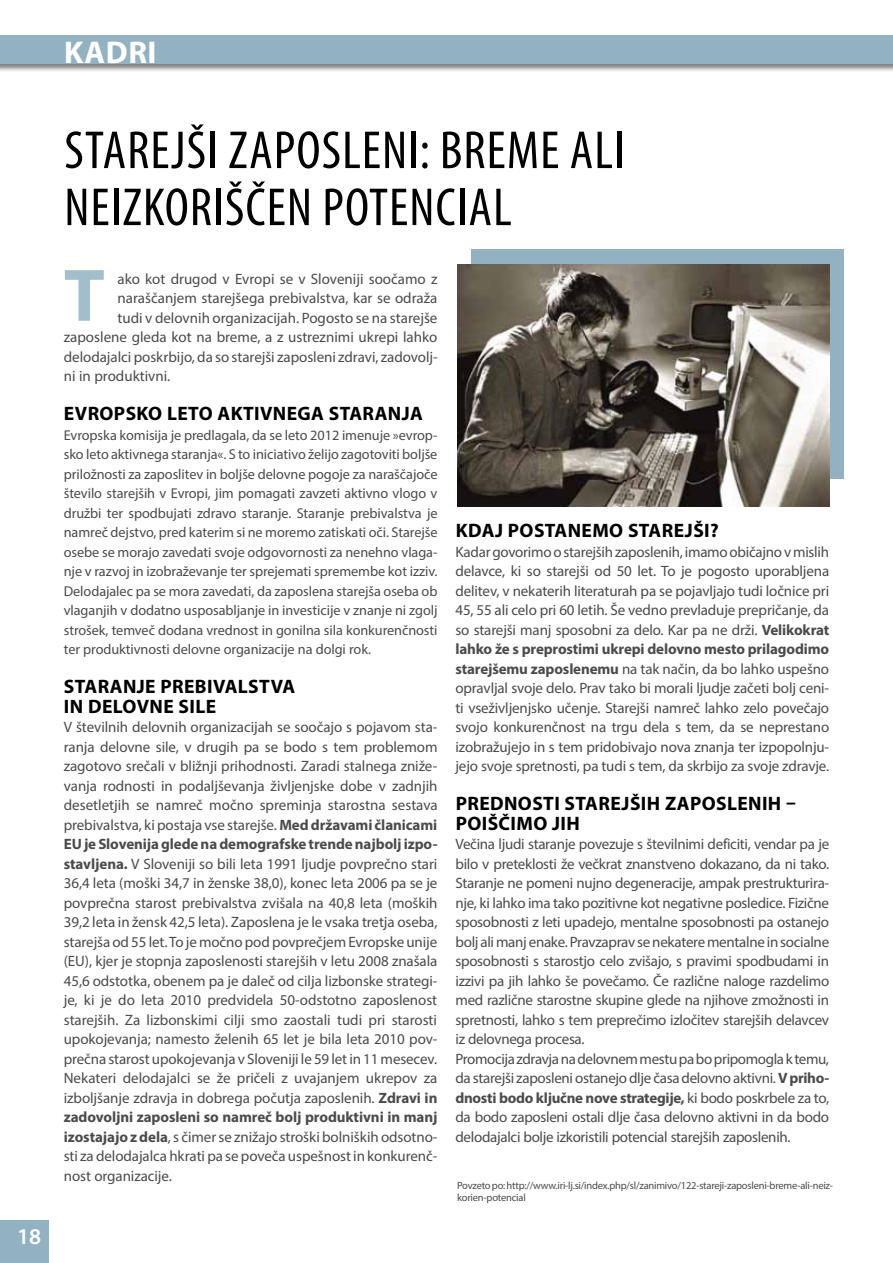
<style>
.page{position:relative;width:893px;height:1263px;background:#fff}
.page>*{position:absolute;margin:0;border:0;box-sizing:border-box;transform-origin:0 0}
.t1{font:700 75px "Myriad Pro";color:#a2bdcb}
.t2{font:condensed 54px/57px "Myriad Pro";letter-spacing:.02em;color:#000}
.t3{font:700 31.5px "Myriad Pro";letter-spacing:.02em;color:#fff}
.t4{font:600 22.5px "Myriad Pro";color:#fff}
.t5{font:700 19.5px "Myriad Pro";letter-spacing:.02em;color:#000}
.t6{font:15px/19.5px "Myriad Pro";letter-spacing:-.02em;color:#4b4b4d;text-align:justify}
.t7{font:15px "Myriad Pro";color:#4b4b4d}
.t8{font:14.25px/19.5px "Myriad Pro";letter-spacing:-.005em;color:#4b4b4d;text-align:justify}
.t9{font:10.5px/12.6px "Myriad Pro";letter-spacing:-.02em;color:#4b4b4d}
.s1{font-weight:700}
</style>
<div class="page">
<div style="left:0;top:1220px;width:49px;height:43px;background:#92b2c1"></div>
<div style="left:0;top:35px;width:893px;height:38px;background:#000;opacity:.5"></div>
<div style="left:0;top:35px;width:893px;height:29px;background:#92b2c1"></div>
<div style="left:471px;top:249px;width:373px;height:230px;background:#92b2c1"></div>
<img style="left:457px;top:264px;width:372px;height:242px">
<h3 class="t3" style="left:64px;top:32px;width:94px">KADRI</h3>
<h3 class="t4" style="left:17px;top:1222px;width:26px">18</h3>
<h2 class="t2" style="left:64px;top:121px;width:562px">STAREJŠI ZAPOSLENI: BREME ALI<br>NEIZKORIŠČEN POTENCIAL</h2>
<h1 class="t1" style="left:64px;top:247px;width:40px">T</h1>
<p class="t7" style="left:117px;top:269px;width:321px">ako kot drugod v Evropi se v Sloveniji soočamo z</p>
<p class="t7" style="left:117px;top:289px;width:321px">naraščanjem starejšega prebivalstva, kar se odraža</p>
<p class="t7" style="left:117px;top:308px;width:321px">tudi v delovnih organizacijah. Pogosto se na starejše</p>
<p class="t7" style="left:64px;top:328px;width:375px">zaposlene gleda kot na breme, a z ustreznimi ukrepi lahko</p>
<p class="t6" style="left:64px;top:347px;width:376px">delodajalci poskrbijo, da so starejši zaposleni zdravi, zadovolj-</p>
<p class="t7" style="left:64px;top:367px;width:108px">ni in produktivni.</p>
<h3 class="t5" style="left:64px;top:401px;width:25px">Evropsko</h3>
<h3 class="t5" style="left:167px;top:401px;width:100px">leto aktivnega</h3>
<h3 class="t5" style="left:329px;top:401px;width:35px">staran</h3>
<h3 class="t5" style="left:402px;top:401px;width:20px">ja</h3>
<p class="t8" style="left:64px;top:425px;width:375px">Evropska komisija je predlagala, da se leto 2012 imenuje »evrop&shy;sko leto aktivnega staranja«. S to iniciativo želijo zagotoviti boljše priložnosti za zaposlitev in boljše delovne pogoje za naraščajoče število starejših v Evropi, jim pomagati zavzeti aktivno vlogo v družbi ter spodbujati zdravo staranje. Staranje prebivalstva je namreč dejstvo, pred katerim si ne moremo zatiskati oči. Starejše osebe se morajo zavedati svoje odgovornosti za nenehno vlaga&shy;nje v razvoj in izobraževanje ter sprejemati spremembe kot izziv.<br>Delodajalec pa se mora zavedati, da zaposlena starejša oseba ob vlaganjih v dodatno usposabljanje in investicije v znanje ni zgolj strošek, temveč dodana vrednost in gonilna sila konkurenčnosti ter produktivnosti delovne organizacije na dolgi rok.</p>
<h3 class="t5" style="left:64px;top:674px;width:35px">Staran</h3>
<h3 class="t5" style="left:137px;top:674px;width:36px">je prebiva</h3>
<h3 class="t5" style="left:238px;top:674px;width:46px">lstva</h3>
<h3 class="t5" style="left:64px;top:693px;width:72px">indelovne</h3>
<h3 class="t5" style="left:178px;top:693px;width:37px">sile</h3>
<p class="t6" style="left:64px;top:717px;width:376px">V številnih delovnih organizacijah se soočajo s pojavom sta&shy;ranja delovne sile, v drugih pa se bodo s tem problemom zagotovo srečali v bližnji prihodnosti. Zaradi stalnega zniže&shy;vanja rodnosti in podaljševanja življenjske dobe v zadnjih desetletjih se namreč močno spreminja starostna sestava prebivalstva, ki postaja vse starejše. <span class="s1">Med državami članicami EU je Slovenija glede na demografske trende najbolj izpo&shy;stavljena.</span> V Sloveniji so bili leta 1991 ljudje povprečno stari 36,4 leta (moški 34,7 in ženske 38,0), konec leta 2006 pa se je povprečna starost prebivalstva zvišala na 40,8 leta (moških 39,2 leta in žensk 42,5 leta). Zaposlena je le vsaka tretja oseba, starejša od 55 let. To je močno pod povprečjem Evropske unije (EU), kjer je stopnja zaposlenosti starejših v letu 2008 znašala 45,6 odstotka, obenem pa je daleč od cilja lizbonske strategi&shy;je, ki je do leta 2010 predvidela 50-odstotno zaposlenost starejših. Za lizbonskimi cilji smo zaostali tudi pri starosti upokojevanja; namesto želenih 65 let je bila leta 2010 pov&shy;prečna starost upokojevanja v Sloveniji le 59 let in 11 mesecev.<br>Nekateri delodajalci se že pričeli z uvajanjem ukrepov za izboljšanje zdravja in dobrega počutja zaposlenih. <span class="s1">Zdravi in zadovoljni zaposleni so namreč bolj produktivni in manj izostajajo z dela</span>, s čimer se znižajo stroški bolniških odsotno&shy;sti za delodajalca hkrati pa se poveča uspešnost in konkurenč&shy;nost organizacije.</p>
<h3 class="t5" style="left:456px;top:518px;width:65px">Kdaj pos</h3>
<h3 class="t5" style="left:545px;top:518px;width:25px">tanemo</h3>
<h3 class="t5" style="left:628px;top:518px;width:34px">stare</h3>
<h3 class="t5" style="left:685px;top:518px;width:35px">jši?</h3>
<p class="t6" style="left:455px;top:542px;width:375px">Kadar govorimo o starejših zaposlenih, imamo običajno v mislih delavce, ki so starejši od 50 let. To je pogosto uporabljena delitev, v nekaterih literaturah pa se pojavljajo tudi ločnice pri 45, 55 ali celo pri 60 letih. Še vedno prevladuje prepričanje, da so starejši manj sposobni za delo. Kar pa ne drži. <span class="s1">Velikokrat lahko že s preprostimi ukrepi delovno mesto prilagodimo starejšemu zaposlenemu</span> na tak način, da bo lahko uspešno opravljal svoje delo. Prav tako bi morali ljudje začeti bolj ceni&shy;ti vseživljenjsko učenje. Starejši namreč lahko zelo povečajo svojo konkurenčnost na trgu dela s tem, da se neprestano izobražujejo in s tem pridobivajo nova znanja ter izpopolnju&shy;jejo svoje spretnosti, pa tudi s tem, da skrbijo za svoje zdravje.</p>
<h3 class="t5" style="left:456px;top:791px;width:25px">Prednos</h3>
<h3 class="t5" style="left:543px;top:791px;width:55px">ti stare</h3>
<h3 class="t5" style="left:622px;top:791px;width:57px">jših zapos</h3>
<h3 class="t5" style="left:727px;top:791px;width:22px">lenih</h3>
<h3 class="t5" style="left:786px;top:791px;width:11px">–</h3>
<h3 class="t5" style="left:456px;top:810px;width:68px">poiščimo</h3>
<h3 class="t5" style="left:552px;top:810px;width:18px">jih</h3>
<p class="t6" style="left:455px;top:834px;width:375px;text-align:left">Večina ljudi staranje povezuje s številnimi deficiti, vendar pa je bilo v preteklosti že večkrat znanstveno dokazano, da ni tako.<br>Staranje ne pomeni nujno degeneracije, ampak prestrukturira&shy;nje, ki lahko ima tako pozitivne kot negativne posledice. Fizične sposobnosti z leti upadejo, mentalne sposobnosti pa ostanejo bolj ali manj enake. Pravzaprav se nekatere mentalne in socialne sposobnosti s starostjo celo zvišajo, s pravimi spodbudami in izzivi pa jih lahko še povečamo. Če različne naloge razdelimo med različne starostne skupine glede na njihove zmožnosti in spretnosti, lahko s tem preprečimo izločitev starejših delavcev iz delovnega procesa.<br>Promocija zdravja na delovnem mestu pa bo pripomogla k temu, da starejši zaposleni ostanejo dlje časa delovno aktivni. <span class="s1">V priho&shy;dnosti bodo ključne nove strategije,</span> ki bodo poskrbele za to, da bodo zaposleni ostali dlje časa delovno aktivni in da bodo delodajalci bolje izkoristili potencial starejših zaposlenih.</p>
<p class="t9" style="left:457px;top:1179px;width:377px">Povzeto po: http://www.iri-lj.si/index.php/sl/zanimivo/122-stareji-zaposleni-breme-ali-neiz&shy;korien-potencial</p>
</div>
